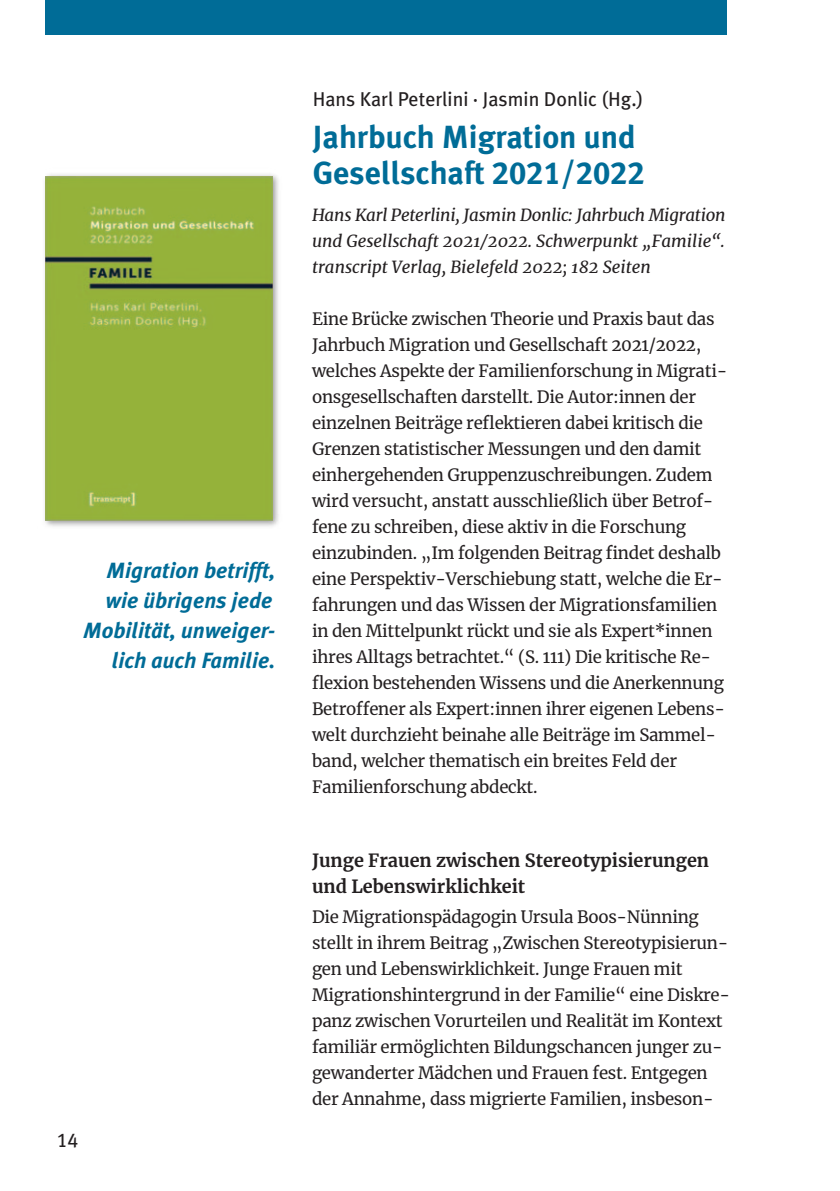
<style>
.page{position:relative;width:840px;height:1191px;background:#fff}
.page>*{position:absolute;margin:0;border:0;box-sizing:border-box;transform-origin:0 0}
.t1{font:700 32px "Meta Plus";color:#006c97}
.t2{font:italic 700 22px/30px "Meta Plus";color:#006c97;text-align:right}
.t3{font:20px "Meta Plus";color:#231f20}
.t4{font:20px "Meta Plus Book Caps";color:#231f20}
.t5{font:700 18px/26px "Merriweather";color:#231f20}
.t6{font:16.8px/26px "Merriweather";letter-spacing:-.015em;color:#231f20}
.t7{font:italic 16.8px/26px "Merriweather";color:#231f20;text-align:justify}
.s1{font-family:"Meta Plus Bold Caps";font-weight:400}
</style>
<div class="page">
<div style="left:46px;top:0;width:680px;height:34px;background:#006c97"></div>
<img style="left:44px;top:174px;width:235px;height:353px">
<img style="left:46px;top:176px;width:226px;height:344px">
<p class="t2" style="left:106px;top:557px;width:170px">Migration betrifft,</p>
<p class="t2" style="left:105px;top:587px;width:168px">wie übrigens jede</p>
<p class="t2" style="left:83px;top:617px;width:193px">Mobilität, unweiger&shy;lich auch Familie.</p>
<p class="t4" style="left:57px;top:1128px;width:23px">14</p>
<p class="t3" style="left:312px;top:91px;width:332px">Hans Karl Peterlini · Jasmin Donlic (Hg.)</p>
<p class="t1" style="left:312px;top:124px;width:324px">Jahrbuch Migration und</p>
<p class="t1" style="left:312px;top:160px;width:333px">Gesellschaft <span class="s1">2021/2022</span></p>
<p class="t7" style="left:312px;top:202px;width:415px">Hans Karl Peterlini, Jasmin Donlic: Jahrbuch Migration und Gesellschaft 2021/2022. Schwerpunkt „Familie“. transcript Verlag, Bielefeld 2022; 182 Seiten</p>
<p class="t6" style="left:312px;top:306px;width:416px">Eine Brücke zwischen Theorie und Praxis baut das Jahrbuch Migration und Gesellschaft 2021/2022, welches Aspekte der Familienforschung in Migrati&shy;onsgesellschaften darstellt. Die Autor:innen der einzelnen Beiträge reflektieren dabei kritisch die Grenzen statistischer Messungen und den damit einhergehenden Gruppenzuschreibungen. Zudem wird versucht, anstatt ausschließlich über Betrof&shy;fene zu schreiben, diese aktiv in die Forschung einzubinden. „Im folgenden Beitrag findet deshalb eine Perspektiv-Verschiebung statt, welche die Er&shy;fahrungen und das Wissen der Migrationsfamilien in den Mittelpunkt rückt und sie als Expert*innen ihres Alltags betrachtet.“ (S. 111) Die kritische Re&shy;flexion bestehenden Wissens und die Anerkennung Betroffener als Expert:innen ihrer eigenen Lebens&shy;welt durchzieht beinahe alle Beiträge im Sammel&shy;band, welcher thematisch ein breites Feld der Familienforschung abdeckt.</p>
<p class="t5" style="left:312px;top:847px;width:398px">Junge Frauen zwischen Stereotypisierungen und Lebenswirklichkeit</p>
<p class="t6" style="left:312px;top:904px;width:419px">Die Migrationspädagogin Ursula Boos-Nünning stellt in ihrem Beitrag „Zwischen Stereotypisierun&shy;gen und Lebenswirklichkeit. Junge Frauen mit Migrationshintergrund in der Familie“ eine Diskre&shy;panz zwischen Vorurteilen und Realität im Kontext familiär ermöglichten Bildungschancen junger zu&shy;gewanderter Mädchen und Frauen fest. Entgegen der Annahme, dass migrierte Familien, insbeson-</p>
</div>
